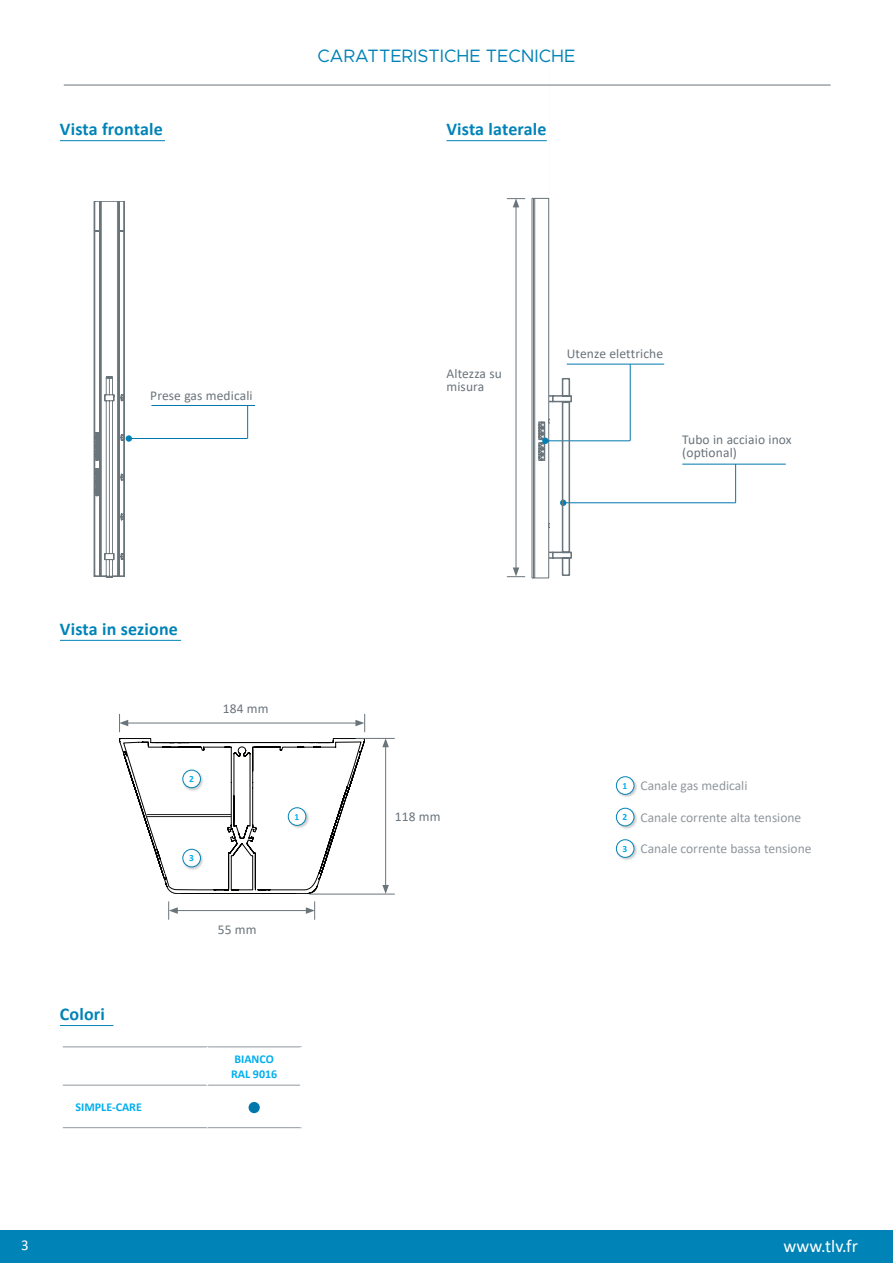
<style>
.page{position:relative;width:893px;height:1263px;background:#fff}
.page>*{position:absolute;margin:0;border:0;box-sizing:border-box;transform-origin:0 0}
.t1{font:700 18px "Calibri";letter-spacing:.01em;color:#0083b6}
.t2{font:18px "Metropolis";color:#0083b6}
.t3{font:18px "Calibri";color:#fff}
.t4{font:15px "Calibri";color:#fff}
.t5{font:13.5px/13px "Calibri";letter-spacing:.01em;color:#6a747b}
.t6{font:13.5px "Calibri";color:#90979d}
.t7{font:700 12px/14.4px "Calibri";color:#00aeef}
.t8{font:700 9.45px "Calibri";color:#00aeef}
.s1{font-weight:700;font-size:9.45px;color:#00aeef}
</style>
<div class="page">
<div style="left:0;top:1230px;width:893px;height:33px;background:#0083b6"></div>
<hr style="left:64px;top:85px;width:767px;height:1px;background:#6a747b">
<hr style="left:60px;top:1025px;width:53px;height:1px;background:#0083b6">
<hr style="left:446px;top:140px;width:101px;height:1px;background:#0083b6">
<hr style="left:533px;top:198px;width:1px;height:380px;background:#6a747b">
<hr style="left:534px;top:198px;width:1px;height:380px;background:#6a747b">
<hr style="left:527px;top:201px;width:1px;height:373px;background:#6a747b">
<hr style="left:516px;top:205px;width:1px;height:365px;background:#6a747b">
<svg style="left:507px;top:567px;width:21px;height:11px"></svg>
<svg style="left:507px;top:198px;width:21px;height:9px"></svg>
<hr style="left:567px;top:364px;width:97px;height:1px;background:#0078ae">
<hr style="left:630px;top:364px;width:1px;height:77px;background:#0078ae">
<hr style="left:545px;top:441px;width:85px;height:1px;background:#0078ae">
<hr style="left:60px;top:140px;width:105px;height:1px;background:#0083b6">
<hr style="left:247px;top:406px;width:1px;height:32px;background:#0078ae">
<div style="left:126px;top:435px;width:6px;height:7px;background:#0083b6;border-radius:50%"></div>
<hr style="left:129px;top:438px;width:118px;height:1px;background:#0078ae">
<svg style="left:94px;top:201px;width:31px;height:377px"></svg>
<div style="left:615px;top:776px;width:22px;height:22px;background:#231f20;opacity:.23"></div>
<div style="left:616px;top:777px;width:18px;height:17px;background:#fff;border-radius:50%"></div>
<div style="left:616px;top:776px;width:18px;height:19px;border:1px solid #0083b6;border-radius:50%"></div>
<div style="left:615px;top:807px;width:22px;height:22px;background:#231f20;opacity:.23"></div>
<div style="left:616px;top:808px;width:18px;height:18px;background:#fff;border-radius:50%"></div>
<div style="left:616px;top:808px;width:18px;height:18px;border:1px solid #0083b6;border-radius:50%"></div>
<div style="left:615px;top:839px;width:22px;height:22px;background:#231f20;opacity:.23"></div>
<div style="left:616px;top:840px;width:18px;height:17px;background:#fff;border-radius:50%"></div>
<div style="left:616px;top:839px;width:18px;height:19px;border:1px solid #0083b6;border-radius:50%"></div>
<svg style="left:119px;top:738px;width:246px;height:156px"></svg>
<hr style="left:175px;top:910px;width:133px;height:1px;background:#6a747b">
<svg style="left:168px;top:901px;width:10px;height:19px"></svg>
<svg style="left:306px;top:901px;width:9px;height:19px"></svg>
<hr style="left:126px;top:723px;width:232px;height:1px;background:#6a747b">
<svg style="left:355px;top:714px;width:10px;height:18px"></svg>
<svg style="left:119px;top:714px;width:9px;height:18px"></svg>
<div style="left:287px;top:807px;width:22px;height:22px;background:#231f20;opacity:.23"></div>
<div style="left:288px;top:808px;width:18px;height:17px;background:#fff;border-radius:50%"></div>
<div style="left:288px;top:807px;width:18px;height:19px;border:1px solid #0083b6;border-radius:50%"></div>
<div style="left:182px;top:769px;width:22px;height:22px;background:#231f20;opacity:.23"></div>
<div style="left:183px;top:770px;width:17px;height:18px;background:#fff;border-radius:50%"></div>
<div style="left:182px;top:770px;width:19px;height:18px;border:1px solid #0083b6;border-radius:50%"></div>
<hr style="left:309px;top:894px;width:86px;height:1px;background:#6a747b">
<hr style="left:356px;top:738px;width:39px;height:1px;background:#6a747b">
<hr style="left:385px;top:745px;width:1px;height:142px;background:#6a747b">
<svg style="left:382px;top:885px;width:7px;height:9px"></svg>
<svg style="left:382px;top:738px;width:7px;height:9px"></svg>
<hr style="left:60px;top:640px;width:121px;height:1px;background:#0083b6">
<div style="left:182px;top:848px;width:22px;height:22px;background:#231f20;opacity:.23"></div>
<div style="left:183px;top:849px;width:17px;height:18px;background:#fff;border-radius:50%"></div>
<div style="left:182px;top:849px;width:19px;height:18px;border:1px solid #0083b6;border-radius:50%"></div>
<hr style="left:147px;top:816px;width:84px;height:1px;background:#231f20">
<hr style="left:147px;top:814px;width:84px;height:1px;background:#231f20">
<hr style="left:682px;top:464px;width:104px;height:1px;background:#0078ae">
<hr style="left:735px;top:464px;width:1px;height:39px;background:#0078ae">
<hr style="left:563px;top:502px;width:173px;height:1px;background:#0078ae">
<hr style="left:63px;top:1047px;width:144px;height:1px;background:#90979d">
<hr style="left:207px;top:1047px;width:95px;height:1px;background:#90979d">
<hr style="left:63px;top:1085px;width:144px;height:1px;background:#90979d">
<hr style="left:207px;top:1085px;width:93px;height:1px;background:#90979d">
<hr style="left:63px;top:1127px;width:144px;height:1px;background:#90979d">
<hr style="left:207px;top:1127px;width:95px;height:1px;background:#90979d">
<hr style="left:207px;top:1047px;width:1px;height:38px;background:#fff">
<hr style="left:300px;top:1047px;width:2px;height:38px;background:#fff">
<hr style="left:207px;top:1085px;width:1px;height:42px;background:#fff">
<div style="left:249px;top:1102px;width:11px;height:11px;background:#0078ae;border-radius:50%"></div>
<svg style="left:538px;top:84px;width:42px;height:494px"></svg>
<hr style="left:151px;top:405px;width:104px;height:1px;background:#0078ae">
<h1 class="t1" style="left:60px;top:123px;width:104px">Vista frontale</h1>
<h1 class="t2" style="left:318px;top:48px;width:259px">CARATTERISTICHE TECNICHE</h1>
<h1 class="t1" style="left:446px;top:123px;width:102px">Vista laterale</h1>
<p class="t5" style="left:150px;top:388px;width:104px">Prese gas medicali</p>
<h1 class="t1" style="left:60px;top:622px;width:119px">Vista in sezione</h1>
<p class="t8" style="left:189px;top:776px;width:6px">2</p>
<p class="t5" style="left:223px;top:701px;width:47px">184 mm</p>
<p class="t8" style="left:189px;top:855px;width:6px">3</p>
<p class="t5" style="left:218px;top:923px;width:40px">55 mm</p>
<p class="t8" style="left:295px;top:813px;width:6px">1</p>
<h1 class="t1" style="left:60px;top:1007px;width:47px">Colori</h1>
<p class="t7" style="left:76px;top:1101px;width:68px">SIMPLE-CARE</p>
<p class="t7" style="left:231px;top:1053px;width:48px">BIANCO<br>RAL 9016</p>
<p class="t5" style="left:446px;top:366px;width:57px">Altezza su misura</p>
<p class="t5" style="left:567px;top:347px;width:98px">Utenze elettriche</p>
<p class="t5" style="left:682px;top:432px;width:111px">Tubo in acciaio inox (optional)</p>
<p class="t5" style="left:395px;top:809px;width:47px">118 mm</p>
<p class="t6" style="left:623px;top:776px;width:126px"><span class="s1">1</span> Canale gas medicali</p>
<p class="t6" style="left:623px;top:808px;width:180px"><span class="s1">2</span> Canale corrente alta tensione</p>
<p class="t6" style="left:623px;top:839px;width:190px"><span class="s1">3</span> Canale corrente bassa tensione</p>
<p class="t4" style="left:21px;top:1236px;width:9px">3</p>
<h1 class="t3" style="left:783px;top:1236px;width:76px">www.tlv.fr</h1>
</div>
